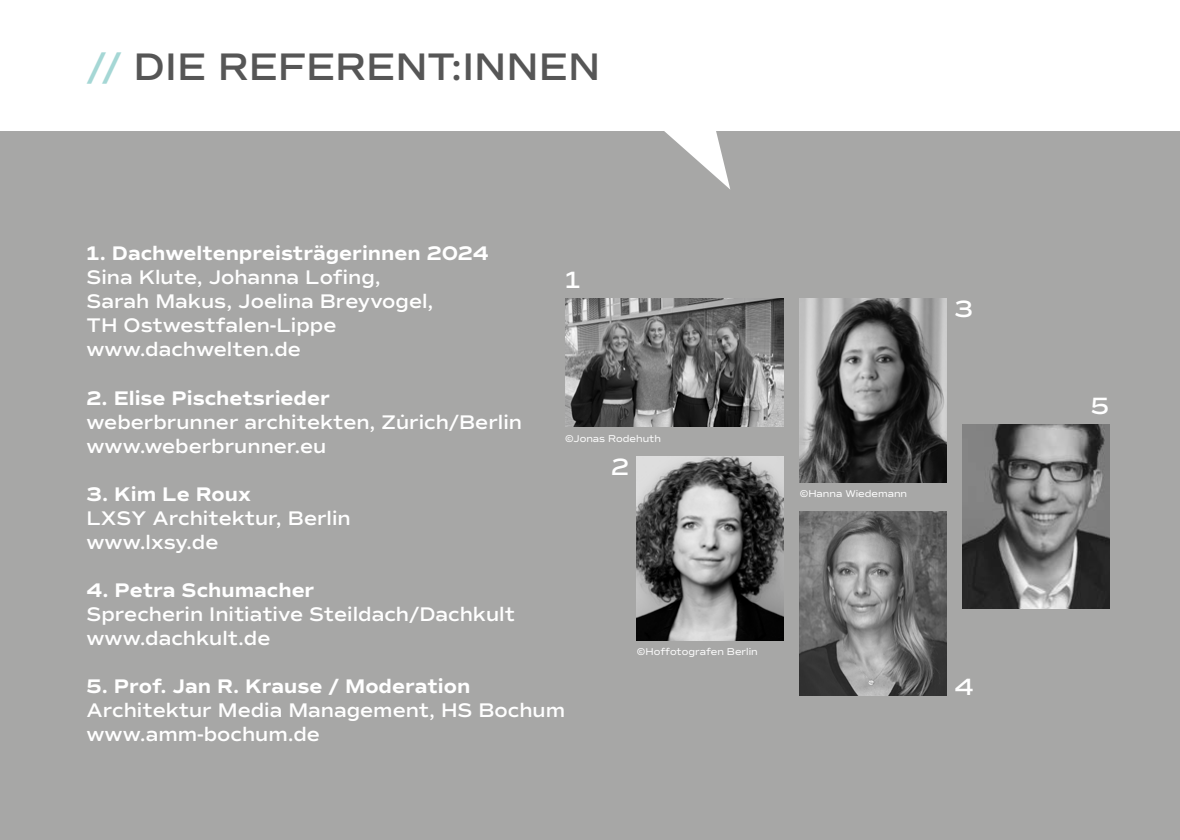
<style>
.page{position:relative;width:1180px;height:840px;background:#fff}
.page>*{position:absolute;margin:0;border:0;box-sizing:border-box;transform-origin:0 0}
.t1{font:39px "commuters sans semibold";color:#565656}
.t2{font:24px "commuters sans semibold";color:#fff}
.t3{font:20px/24px "commuters sans semibold";color:#fff}
.t4{font:700 20px "Commuters Sans";color:#fff}
.t5{font:10px "Commuters Sans";color:#fff}
.s1{color:#a5d7d5}
</style>
<div class="page">
<div style="left:0;top:0;width:1179px;height:839px;background:#a7a7a6"></div>
<img style="left:799px;top:299px;width:147px;height:183px">
<img style="left:799px;top:511px;width:147px;height:183px">
<img style="left:565px;top:299px;width:218px;height:128px">
<img style="left:636px;top:456px;width:147px;height:184px">
<img style="left:962px;top:424px;width:146px;height:184px">
<svg style="left:607px;top:130px;width:123px;height:59px"></svg>
<div style="left:0;top:0;width:1179px;height:130px;background:#fff"></div>
<h1 class="t1" style="left:86px;top:43px;width:515px"><span class="s1">//</span> DIE REFERENT:INNEN</h1>
<p class="t4" style="left:86px;top:241px;width:403px">1. Dachweltenpreisträgerinnen 2024</p>
<p class="t3" style="left:86px;top:265px;width:348px">Sina Klute, Johanna Lofing,<br>Sarah Makus, Joelina Breyvogel,<br>TH Ostwestfalen-Lippe www.dachwelten.de</p>
<p class="t4" style="left:86px;top:385px;width:245px">2. Elise Pischetsrieder</p>
<p class="t3" style="left:86px;top:409px;width:437px">weberbrunner architekten, Zürich/Berlin www.weberbrunner.eu</p>
<p class="t4" style="left:86px;top:481px;width:166px">3. Kim Le Roux</p>
<p class="t3" style="left:86px;top:505px;width:266px">LXSY Architektur, Berlin www.lxsy.de</p>
<p class="t4" style="left:86px;top:577px;width:229px">4. Petra Schumacher</p>
<p class="t3" style="left:86px;top:601px;width:430px">Sprecherin Initiative Steildach/Dachkult www.dachkult.de</p>
<p class="t4" style="left:86px;top:673px;width:385px">5. Prof. Jan R. Krause / Moderation</p>
<p class="t3" style="left:86px;top:697px;width:480px">Architektur Media Management, HS Bochum www.amm-bochum.de</p>
<p class="t2" style="left:565px;top:265px;width:17px">1</p>
<p class="t5" style="left:565px;top:432px;width:97px">©Jonas Rodehuth</p>
<p class="t2" style="left:611px;top:452px;width:19px">2</p>
<p class="t5" style="left:636px;top:645px;width:122px">©Hoffotografen Berlin</p>
<p class="t5" style="left:799px;top:487px;width:109px">©Hanna Wiedemann</p>
<p class="t2" style="left:954px;top:294px;width:20px">3</p>
<p class="t2" style="left:954px;top:672px;width:21px">4</p>
<p class="t2" style="left:1090px;top:391px;width:20px">5</p>
</div>
